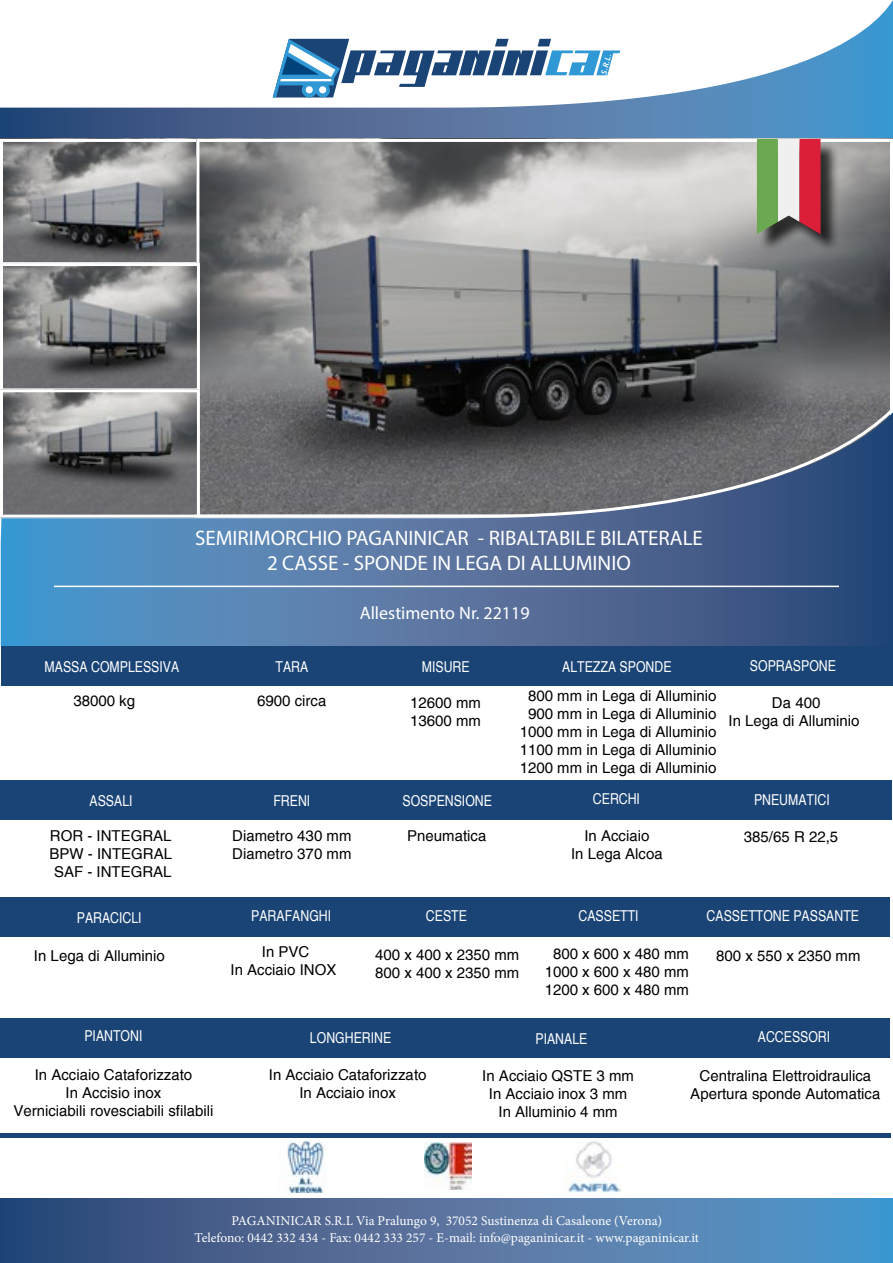
<style>
.page{position:relative;width:893px;height:1263px;background:#fff}
.page>*{position:absolute;margin:0;border:0;box-sizing:border-box;transform-origin:0 0}
.t1{font:21px/25.2px "Myriad Pro";color:#fff;text-align:center}
.t2{font:18px "Myriad Pro";color:#fff}
.t3{font:15px/18px "Helvetica";color:#000;text-align:center}
.t4{font:condensed 15px "Helvetica";color:#fff}
.t5{font:13.5px/16.2px "Minion Pro";color:#fff;text-align:center}
.t6{font:italic 700 7.8px "Trebuchet";color:#fff}
</style>
<div class="page">
<svg style="left:0;top:0;width:893px;height:139px"></svg>
<svg style="left:273px;top:39px;width:347px;height:59px"></svg>
<img style="left:4px;top:143px;width:192px;height:118px">
<div style="left:0;top:139px;width:200px;height:126px;border:3px solid #fff"></div>
<img style="left:200px;top:143px;width:689px;height:263px">
<img style="left:4px;top:267px;width:192px;height:120px">
<div style="left:0;top:263px;width:200px;height:128px;border:3px solid #fff"></div>
<img style="left:4px;top:393px;width:192px;height:19px">
<div style="left:0;top:389px;width:200px;height:129px;border:3px solid #fff"></div>
<div style="left:759px;top:141px;width:80px;height:111px;background:#000;opacity:.75"></div>
<svg style="left:757px;top:139px;width:63px;height:95px"></svg>
<svg style="left:1px;top:412px;width:892px;height:234px;background:#53749b"></svg>
<svg style="left:192px;top:406px;width:701px;height:113px;background:#5a5e68"></svg>
<hr style="left:54px;top:586px;width:785px;height:1px;background:#fff">
<svg style="left:0;top:1198px;width:893px;height:65px;background:#4c72a0"></svg>
<div style="left:1px;top:646px;width:891px;height:40px;background:#1a4475"></div>
<div style="left:0;top:780px;width:891px;height:40px;background:#1a4475"></div>
<div style="left:0;top:897px;width:890px;height:40px;background:#1a4475"></div>
<div style="left:0;top:1018px;width:890px;height:40px;background:#1a4475"></div>
<div style="left:0;top:1133px;width:891px;height:5px;background:#1a4475"></div>
<img style="left:287px;top:1140px;width:37px;height:52px">
<img style="left:425px;top:1142px;width:46px;height:48px">
<img style="left:567px;top:1141px;width:54px;height:51px">
<p class="t6" style="left:599px;top:73px;width:23px;rotate:-76deg">S.R.L.</p>
<h1 class="t1" style="left:195px;top:525px;width:509px">SEMIRIMORCHIO PAGANINICAR - RIBALTABILE BILATERALE<br>2 CASSE - SPONDE IN LEGA DI ALLUMINIO</h1>
<p class="t2" style="left:360px;top:601px;width:171px">Allestimento Nr. 22119</p>
<p class="t4" style="left:45px;top:657px;width:136px">MASSA COMPLESSIVA</p>
<p class="t4" style="left:275px;top:657px;width:34px">TARA</p>
<p class="t4" style="left:422px;top:657px;width:49px">MISURE</p>
<p class="t4" style="left:562px;top:657px;width:111px">ALTEZZA SPONDE</p>
<p class="t3" style="left:73px;top:692px;width:63px">38000 kg</p>
<p class="t3" style="left:257px;top:692px;width:71px">6900 circa</p>
<p class="t3" style="left:520px;top:686px;width:198px">800 mm in Lega di Alluminio<br>900 mm in Lega di Alluminio<br>1000 mm in Lega di Alluminio<br>1100 mm in Lega di Alluminio<br>1200 mm in Lega di Alluminio</p>
<p class="t3" style="left:410px;top:693px;width:72px;text-align:left">12600 mm<br>13600 mm</p>
<p class="t4" style="left:90px;top:791px;width:45px">ASSALI</p>
<p class="t4" style="left:273px;top:791px;width:38px">FRENI</p>
<p class="t4" style="left:402px;top:791px;width:91px">SOSPENSIONE</p>
<p class="t4" style="left:593px;top:790px;width:49px">CERCHI</p>
<p class="t3" style="left:50px;top:827px;width:124px">ROR - INTEGRAL<br>BPW - INTEGRAL<br>SAF - INTEGRAL</p>
<p class="t3" style="left:232px;top:827px;width:121px;text-align:left">Diametro 430 mm<br>Diametro 370 mm</p>
<p class="t3" style="left:407px;top:826px;width:81px">Pneumatica</p>
<p class="t3" style="left:571px;top:827px;width:93px">In Acciaio<br>In Lega Alcoa</p>
<p class="t4" style="left:750px;top:657px;width:88px">SOPRASPONE</p>
<p class="t3" style="left:729px;top:693px;width:132px">Da 400<br>In Lega di Alluminio</p>
<p class="t4" style="left:754px;top:790px;width:77px">PNEUMATICI</p>
<p class="t3" style="left:744px;top:828px;width:96px">385/65 R 22,5</p>
<p class="t4" style="left:77px;top:908px;width:66px">PARACICLI</p>
<p class="t4" style="left:426px;top:907px;width:43px">CESTE</p>
<p class="t4" style="left:578px;top:907px;width:62px">CASSETTI</p>
<p class="t4" style="left:707px;top:906px;width:154px">CASSETTONE PASSANTE</p>
<p class="t4" style="left:251px;top:907px;width:81px">PARAFANGHI</p>
<p class="t3" style="left:34px;top:947px;width:132px">In Lega di Alluminio</p>
<p class="t3" style="left:231px;top:943px;width:107px">In PVC<br>In Acciaio INOX</p>
<p class="t3" style="left:375px;top:946px;width:146px;text-align:left">400 x 400 x 2350 mm<br>800 x 400 x 2350 mm</p>
<p class="t3" style="left:545px;top:945px;width:146px">800 x 600 x 480 mm<br>1000 x 600 x 480 mm<br>1200 x 600 x 480 mm</p>
<p class="t3" style="left:716px;top:947px;width:146px">800 x 550 x 2350 mm</p>
<p class="t4" style="left:84px;top:1027px;width:60px">PIANTONI</p>
<p class="t4" style="left:310px;top:1029px;width:83px">LONGHERINE</p>
<p class="t4" style="left:535px;top:1030px;width:53px">PIANALE</p>
<p class="t3" style="left:13px;top:1066px;width:202px">In Acciaio Cataforizzato<br>In Accisio inox<br>Verniciabili rovesciabili sfilabili</p>
<p class="t3" style="left:269px;top:1066px;width:159px">In Acciaio Cataforizzato<br>In Acciaio inox</p>
<p class="t3" style="left:482px;top:1066px;width:153px">In Acciaio QSTE 3 mm<br>In Acciaio inox 3 mm<br>In Alluminio 4 mm</p>
<p class="t4" style="left:758px;top:1028px;width:74px">ACCESSORI</p>
<p class="t3" style="left:690px;top:1066px;width:192px">Centralina Elettroidraulica<br>Apertura sponde Automatica</p>
<p class="t5" style="left:195px;top:1213px;width:506px">PAGANINICAR S.R.L Via Pralungo 9, 37052 Sustinenza di Casaleone (Verona)<br>Telefono: 0442 332 434 - Fax: 0442 333 257 - E-mail: info@paganinicar.it - www.paganinicar.it</p>
</div>
